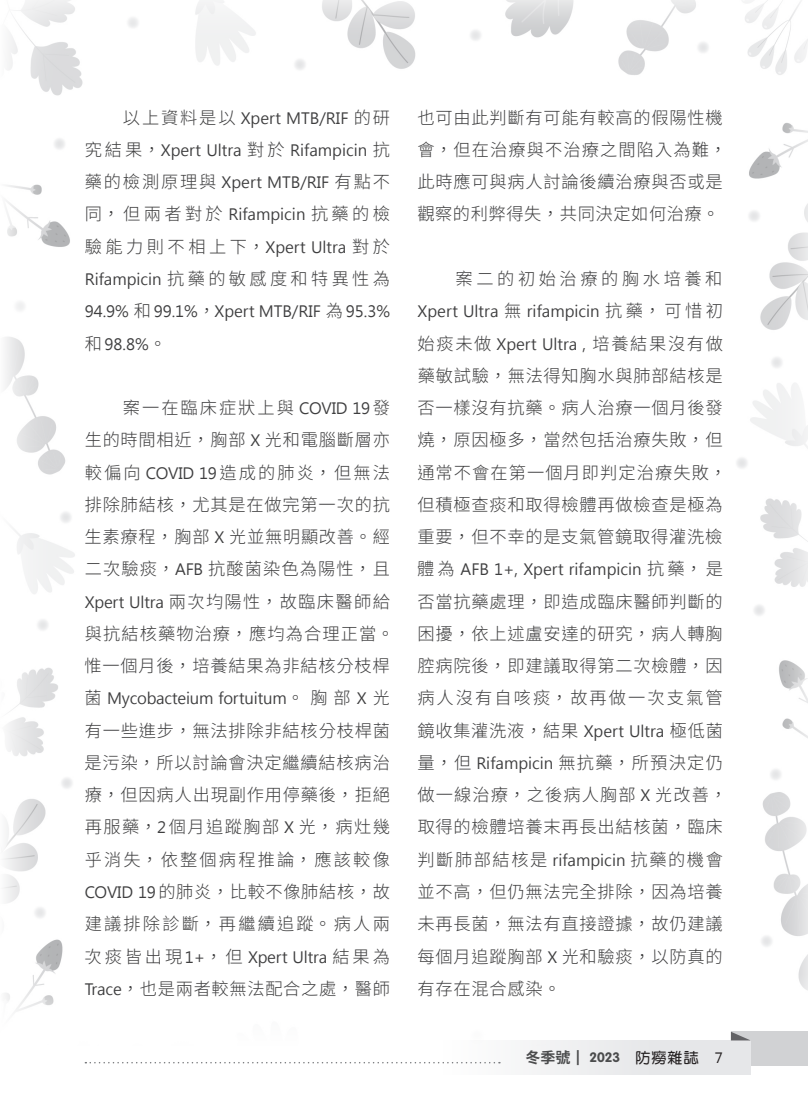
<style>
.page{position:relative;width:808px;height:1106px;background:#fff}
.page>*{position:absolute;margin:0;border:0;box-sizing:border-box;transform-origin:0 0}
.t1{font:300 17.25px/32.2px "Source Han Sans TC";letter-spacing:.045em;color:#3e3e3f}
.t2{font:300 17.25px "Source Han Sans TC";letter-spacing:.205em;color:#3e3e3f}
.t3{font:15.45px/32.2px "Microsoft Jheng Hei";color:#3e3e3f;text-align:justify}
.t4{font:700 13.5px "VAG Rounded Std";color:#4b4c4d}
.s1{font-family:"Source Han Sans TC";font-weight:300;font-size:17.25px}
.s2{font-family:"Microsoft Jheng Hei";font-weight:400;font-size:15.45px}
.s3{font-family:"Source Han Sans TC";font-size:15px}
.s4{font-family:"DF Yuan Std W8";font-weight:400;font-size:15px}
.s5{font-family:"DF Yuan Std W7";font-weight:400;font-size:15px;color:#231f20}
.s6{font-family:"Khmer UI";font-weight:400;font-size:15px;color:#231f20}
</style>
<div class="page">
<img style="left:3px;top:0;width:805px;height:1075px">
<div style="left:731px;top:1031px;width:77px;height:34px;background:#d1d2d4"></div>
<div style="left:444px;top:1040px;width:307px;height:34px;background:linear-gradient(to right,#fcfcfc,#e1e2e4)"></div>
<svg style="left:731px;top:1032px;width:19px;height:8px"></svg>
<svg style="left:85px;top:1061px;width:415px;height:2px"></svg>
<p class="t3" style="left:85px;top:102px;width:307px;text-indent:38px"><span class="s1">以上資料是以</span> Xpert MTB/RIF <span class="s1">的研究結果，</span>Xpert Ultra <span class="s1">對於</span> Rifampicin <span class="s1">抗藥的檢測原理與</span> Xpert MTB/RIF <span class="s1">有點不</span></p>
<p class="t1" style="left:85px;top:198px;width:307px;text-align:justify">同，但兩者對於 <span class="s2">Rifampicin</span> 抗藥的檢驗能力則不相上下，<span class="s2">Xpert Ultra</span> 對於<span class="s2">Rifampicin</span> 抗藥的敏感度和特異性為</p>
<p class="t3" style="left:85px;top:295px;width:307px">94.9% <span class="s1">和</span> 99.1%<span class="s1">，</span>Xpert MTB/RIF <span class="s1">為</span> 95.3%<span class="s1">和</span> 98.8%<span class="s1">。</span></p>
<p class="t1" style="left:85px;top:392px;width:311px;text-indent:38px">案一在臨床症狀上與 <span class="s2">COVID 19</span>發生的時間相近，胸部 <span class="s2">X</span> 光和電腦斷層亦較偏向 <span class="s2">COVID 19</span>造成的肺炎，但無法排除肺結核，尤其是在做完第一次的抗生素療程，胸部 <span class="s2">X</span> 光並無明顯改善。經二次驗痰，<span class="s2">AFB</span> 抗酸菌染色為陽性，且<br><span class="s2">Xpert Ultra</span> 兩次均陽性，故臨床醫師給與抗結核藥物治療，應均為合理正當。惟一個月後，培養結果為非結核分枝桿</p>
<p class="t3" style="left:85px;top:682px;width:307px"><span class="s1">菌</span> Mycobacteium fortuitum<span class="s1">。胸部</span> X <span class="s1">光</span></p>
<p class="t1" style="left:85px;top:714px;width:307px;text-align:justify">有一些進步，無法排除非結核分枝桿菌是污染，所以討論會決定繼續結核病治療，但因病人出現副作用停藥後，拒絕再服藥，<span class="s2">2</span>個月追蹤胸部 <span class="s2">X</span> 光，病灶幾乎消失，依整個病程推論，應該較像<span class="s2">COVID 19</span>的肺炎，比較不像肺結核，故建議排除診斷，再繼續追蹤。病人兩</p>
<p class="t3" style="left:85px;top:940px;width:307px"><span class="s1">次痰皆出現</span>1+<span class="s1">，但</span> Xpert Ultra <span class="s1">結果為</span></p>
<p class="t1" style="left:85px;top:972px;width:307px"><span class="s2">Trace</span>，也是兩者較無法配合之處，醫師</p>
<p class="t1" style="left:417px;top:102px;width:311px">也可由此判斷有可能有較高的假陽性機會，但在治療與不治療之間陷入為難，此時應可與病人討論後續治療與否或是觀察的利弊得失，共同決定如何治療。</p>
<p class="t2" style="left:456px;top:269px;width:268px">案二的初始治療的胸水培養和</p>
<p class="t3" style="left:418px;top:295px;width:307px">Xpert Ultra <span class="s1">無</span> rifampicin <span class="s1">抗藥，可惜初</span></p>
<p class="t1" style="left:417px;top:327px;width:311px">始痰未做 <span class="s2">Xpert Ultra ,</span> 培養結果沒有做藥敏試驗，無法得知胸水與肺部結核是否一樣沒有抗藥。病人治療一個月後發燒，原因極多，當然包括治療失敗，但通常不會在第一個月即判定治療失敗，但積極查痰和取得檢體再做檢查是極為重要，但不幸的是支氣管鏡取得灌洗檢</p>
<p class="t3" style="left:417px;top:553px;width:307px"><span class="s1">體為</span> AFB 1+, Xpert rifampicin <span class="s1">抗藥，是</span></p>
<p class="t1" style="left:417px;top:585px;width:311px">否當抗藥處理，即造成臨床醫師判斷的困擾，依上述盧安達的研究，病人轉胸腔病院後，即建議取得第二次檢體，因病人沒有自咳痰，故再做一次支氣管鏡收集灌洗液，結果 <span class="s2">Xpert Ultra</span> 極低菌量，但 <span class="s2">Rifampicin</span> 無抗藥，所預決定仍做一線治療，之後病人胸部 <span class="s2">X</span> 光改善，取得的檢體培養末再長出結核菌，臨床判斷肺部結核是 <span class="s2">rifampicin</span> 抗藥的機會並不高，但仍無法完全排除，因為培養未再長菌，無法有直接證據，故仍建議每個月追蹤胸部 <span class="s2">X</span> 光和驗痰，以防真的有存在混合感染。</p>
<p class="t4" style="left:526px;top:1049px;width:199px"><span class="s3">冬季號</span><span class="s4">｜</span> 2023 <span class="s5">防癆雜誌</span> <span class="s6">7</span></p>
</div>
